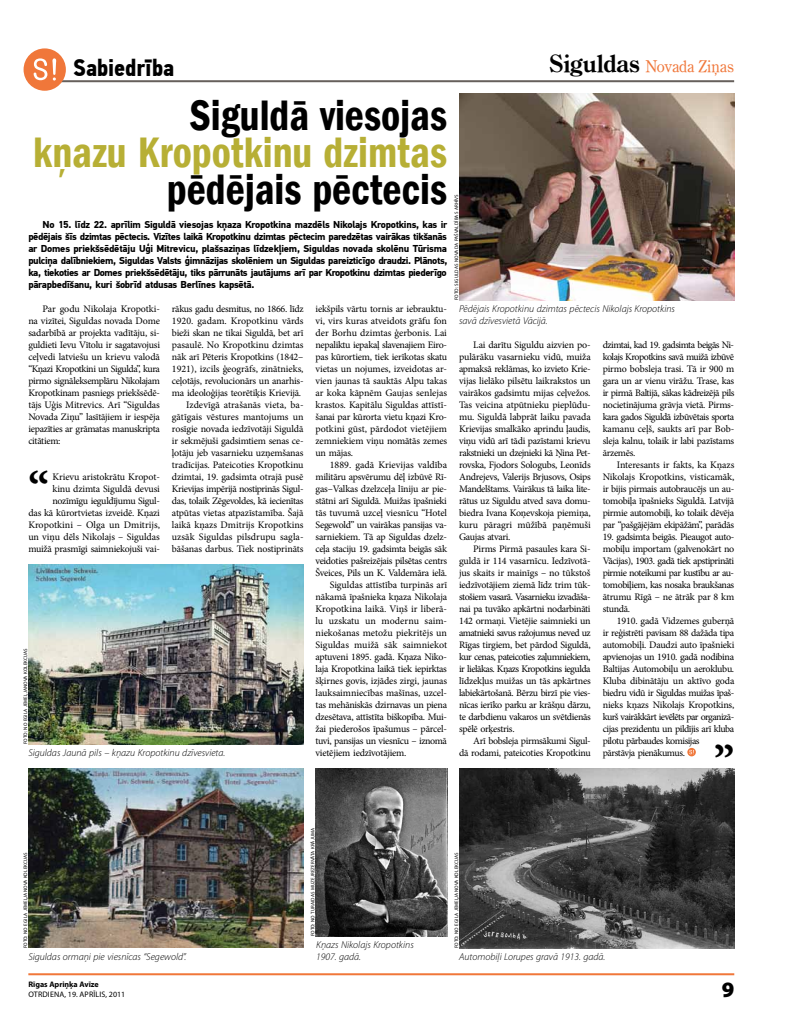
<style>
.page{position:relative;width:791px;height:1021px;background:#fff}
.page>*{position:absolute;margin:0;border:0;box-sizing:border-box;transform-origin:0 0}
.t1{font:700 46.9px "Minion Pro";color:#000}
.t2{font:700 46px "Minion Pro";color:#000}
.t3{font:600 condensed 43.8px "Franklin Gothic";color:#000;scale:.95 1}
.t4{font:600 condensed 43.8px "Franklin Gothic";color:#b7af35;scale:.95 1}
.t5{font:700 24px "PF Din Text Cond Pro";color:#000}
.t6{font:900 22px "Myriad Pro";color:#000}
.t7{font:16px "Century Oldstyle TL";letter-spacing:-.01em;color:#f0773a}
.t8{font:10px/12px "Minion Pro";letter-spacing:-.025em;color:#000;text-align:justify}
.t9{font:700 10px/12px "PF Din Text Pro";letter-spacing:-.03em;color:#000;text-align:justify}
.t10{font:italic 300 10px/12px "Myriad Pro";color:#000}
.t11{font:10px "Minion Pro";letter-spacing:.005em;color:#000}
.t12{font:10px "Minion Pro";letter-spacing:-.005em;color:#000}
.t13{font:10px "Minion Pro";color:#000}
.t14{font:8px "Myriad Pro";letter-spacing:.02em;color:#000}
.t15{font:700 8px "Myriad Pro";color:#000}
.t16{font:5px "Myriad Pro";letter-spacing:.02em;color:#000}
.s1{font-weight:700;font-size:24px;color:#000}
</style>
<div class="page">
<hr style="left:60px;top:80px;width:674px;height:2px;background:#66605c">
<hr style="left:28px;top:973px;width:706px;height:2px;background:#f0773a">
<svg style="left:24px;top:48px;width:42px;height:43px"></svg>
<svg style="left:687px;top:747px;width:9px;height:9px"></svg>
<img style="left:315px;top:768px;width:132px;height:168px">
<img style="left:459px;top:768px;width:275px;height:180px">
<img style="left:28px;top:564px;width:275px;height:180px">
<img style="left:28px;top:768px;width:275px;height:179px">
<img style="left:459px;top:94px;width:275px;height:206px">
<h3 class="t5" style="left:73px;top:53px;width:103px">Sabiedrība</h3>
<h3 class="t7" style="left:549px;top:56px;width:187px"><span class="s1">Siguldas</span> Novada Ziņas</h3>
<h3 class="t3" style="left:189px;top:86px;width:273px">Siguldā viesojas</h3>
<h3 class="t4" style="left:33px;top:123px;width:437px">kņazu Kropotkinu dzimtas</h3>
<h3 class="t3" style="left:167px;top:160px;width:296px">pēdējais pēctecis</h3>
<p class="t9" style="left:28px;top:219px;width:420px;text-indent:14px">No 15. līdz 22. aprīlim Siguldā viesojas kņaza Kropotkina mazdēls Nikolajs Kropotkins, kas ir pēdējais šīs dzimtas pēctecis. Vizītes laikā Kropotkinu dzimtas pēctecim paredzētas vairākas tikšanās ar Domes priekšsēdētāju Uģi Mitrevicu, plašsaziņas līdzekļiem, Siguldas novada skolēnu Tūrisma pulciņa dalībniekiem, Siguldas Valsts ģimnāzijas skolēniem un Siguldas pareizticīgo draudzi. Plānots, ka, tiekoties ar Domes priekšsēdētāju, tiks pārrunāts jautājums arī par Kropotkinu dzimtas piederīgo pārapbedīšanu, kuri šobrīd atdusas Berlīnes kapsētā.</p>
<p class="t16" style="left:453px;top:300px;width:107px;rotate:-90deg">FOTO: SIGULDAS NOVADA PAŠVALDĪBAS ARHĪVS</p>
<p class="t8" style="left:28px;top:303px;width:133px;text-indent:14px">Par godu Nikolaja Kropotki&shy;na vizītei, Siguldas novada Dome sadarbībā ar projekta vadītāju, si&shy;guldieti Ievu Vītolu ir sagatavojusi ceļvedi latviešu un krievu valodā “Kņazi Kropotkini un Sigulda”, kura pirmo signāleksemplāru Nikolajam Kropotkinam pasniegs priekšsēdē&shy;tājs Uģis Mitrevics. Arī “Siguldas Novada Ziņu” lasītājiem ir iespēja iepazīties ar grāmatas manuskripta citātiem:</p>
<h1 class="t1" style="left:28px;top:456px;width:22px">“</h1>
<p class="t8" style="left:172px;top:303px;width:133px;text-align:right">rākus gadu desmitus, no 1866. līdz 1920. gadam. Kropotkinu vārds bieži skan ne tikai Siguldā, bet arī pasaulē. No Kropotkinu dzimtas nāk arī Pēteris Kropotkins (1842– 1921), izcils ģeogrāfs, zinātnieks, ceļotājs, revolucionārs un anarhis&shy;ma ideoloģijas teorētiķis Krievijā.<br>Izdevīgā atrašanās vieta, ba&shy;gātīgais vēstures mantojums un rosīgie novada iedzīvotāji Siguldā ir sekmējuši gadsimtiem senas ce&shy;ļotāju jeb vasarnieku uzņemšanas tradīcijas. Pateicoties Kropotkinu dzimtai, 19. gadsimta otrajā pusē Krievijas impērijā nostiprinās Sigul&shy;das, tolaik Zēgevoldes, kā iecienītas atpūtas vietas atpazīstamība. Šajā laikā kņazs Dmitrijs Kropotkins uzsāk Siguldas pilsdrupu sagla&shy;bāšanas darbus. Tiek nostiprināts</p>
<p class="t8" style="left:315px;top:303px;width:133px">iekšpils vārtu tornis ar iebrauktu&shy;vi, virs kuras atveidots grāfu fon der Borhu dzimtas ģerbonis. Lai nepaliktu iepakaļ slavenajiem Eiro&shy;pas kūrortiem, tiek ierīkotas skatu vietas un nojumes, izveidotas ar&shy;vien jaunas tā sauktās Alpu takas ar koka kāpnēm Gaujas senlejas krastos. Kapitālu Siguldas attīstī&shy;šanai par kūrorta vietu kņazi Kro&shy;potkini gūst, pārdodot vietējiem zemniekiem viņu nomātās zemes un mājas.</p>
<p class="t11" style="left:330px;top:458px;width:119px">1889. gadā Krievijas valdība</p>
<p class="t8" style="left:315px;top:471px;width:133px">militāru apsvērumu dēļ izbūvē Rī-</p>
<p class="t8" style="left:315px;top:483px;width:133px">gas–Valkas dzelzceļa līniju ar pie-</p>
<p class="t8" style="left:315px;top:495px;width:133px">stātni arī Siguldā. Muižas īpašnieki</p>
<p class="t8" style="left:315px;top:507px;width:133px">tās tuvumā uzceļ viesnīcu “Hotel</p>
<p class="t8" style="left:315px;top:519px;width:133px">Segewold” un vairākas pansijas va-</p>
<p class="t8" style="left:315px;top:531px;width:133px">sarniekiem. Tā ap Siguldas dzelz-</p>
<p class="t8" style="left:315px;top:543px;width:133px">ceļa staciju 19. gadsimta beigās sāk</p>
<p class="t8" style="left:315px;top:555px;width:133px">veidoties pašreizējais pilsētas centrs</p>
<p class="t8" style="left:315px;top:567px;width:133px">Šveices, Pils un K. Valdemāra ielā.</p>
<p class="t12" style="left:330px;top:578px;width:119px">Siguldas attīstība turpinās arī</p>
<p class="t8" style="left:315px;top:591px;width:133px">nākamā īpašnieka kņaza Nikolaja</p>
<p class="t13" style="left:315px;top:602px;width:133px">Kropotkina laikā. Viņš ir liberā-</p>
<p class="t11" style="left:315px;top:614px;width:133px">lu uzskatu un modernu saim-</p>
<p class="t13" style="left:315px;top:626px;width:133px">niekošanas metožu piekritējs un</p>
<p class="t11" style="left:315px;top:638px;width:133px">Siguldas muižā sāk saimniekot</p>
<p class="t8" style="left:315px;top:651px;width:133px">aptuveni 1895. gadā. Kņaza Niko-</p>
<p class="t8" style="left:315px;top:663px;width:133px">laja Kropotkina laikā tiek iepirktas</p>
<p class="t8" style="left:315px;top:675px;width:133px">šķirnes govis, izjādes zirgi, jaunas</p>
<p class="t12" style="left:315px;top:686px;width:133px">lauksaimniecības mašīnas, uzcel-</p>
<p class="t8" style="left:315px;top:699px;width:133px">tas mehāniskās dzirnavas un piena</p>
<p class="t8" style="left:315px;top:711px;width:133px">dzesētava, attīstīta biškopība. Mui-</p>
<p class="t8" style="left:315px;top:723px;width:133px">žai piederošos īpašumus – pārcel-</p>
<p class="t8" style="left:315px;top:735px;width:133px">tuvi, pansijas un viesnīcu – iznomā</p>
<p class="t8" style="left:315px;top:747px;width:92px">vietējiem iedzīvotājiem.</p>
<p class="t8" style="left:28px;top:471px;width:133px;text-align:right">Krievu aristokrātu Kropot-<br>kinu dzimta Siguldā devusi nozīmīgu ieguldījumu Sigul-<br>das kā kūrortvietas izveidē. Kņazi<br>Kropotkini – Olga un Dmitrijs, un viņu dēls Nikolajs – Siguldas muižā prasmīgi saimniekojuši vai-</p>
<p class="t16" style="left:22px;top:744px;width:98px;rotate:-90deg">FOTO: NO EGILA JEMEĻJANOVA KOLEKCIJAS</p>
<p class="t10" style="left:28px;top:747px;width:199px">Siguldas Jaunā pils – kņazu Kropotkinu dzīvesvieta.</p>
<p class="t10" style="left:459px;top:303px;width:217px">Pēdējais Kropotkinu dzimtas pēctecis Nikolajs Kropotkins savā dzīvesvietā Vācijā.</p>
<p class="t8" style="left:459px;top:339px;width:133px;text-indent:14px">Lai darītu Siguldu aizvien po&shy;pulārāku vasarnieku vidū, muiža apmaksā reklāmas, ko izvieto Krie&shy;vijas lielāko pilsētu laikrakstos un vairākos gadsimtu mijas ceļvežos.<br>Tas veicina atpūtnieku pieplūdu&shy;mu. Siguldā labprāt laiku pavada Krievijas smalkāko aprindu ļaudis, viņu vidū arī tādi pazīstami krievu rakstnieki un dzejnieki kā Ņina Pet&shy;rovska, Fjodors Sologubs, Leonīds Andrejevs, Valerijs Brjusovs, Osips Mandelštams. Vairākus tā laika lite&shy;rātus uz Siguldu atved sava domu&shy;biedra Ivana Koņevskoja piemiņa, kuru pāragri mūžībā paņēmuši Gaujas atvari.</p>
<p class="t8" style="left:459px;top:543px;width:133px;text-indent:14px">Pirms Pirmā pasaules kara Si&shy;guldā ir 114 vasarnīcu. Iedzīvotā&shy;jus skaits ir mainīgs – no tūkstoš iedzīvotājiem ziemā līdz trim tūk&shy;stošiem vasarā. Vasarnieku izvadāša&shy;nai pa tuvāko apkārtni nodarbināti 142 ormaņi. Vietējie saimnieki un amatnieki savus ražojumus neved uz Rīgas tirgiem, bet pārdod Siguldā, kur cenas, pateicoties zaļumniekiem, ir lielākas. Kņazs Kropotkins iegulda līdzekļus muižas un tās apkārtnes labiekārtošanā. Bērzu birzī pie vies&shy;nīcas ierīko parku ar krāšņu dārzu, te darbdienu vakaros un svētdienās spēlē orķestris.</p>
<p class="t8" style="left:459px;top:735px;width:133px;text-align:right">Arī bobsleja pirmsākumi Sigul-<br>dā rodami, pateicoties Kropotkinu</p>
<p class="t8" style="left:603px;top:339px;width:133px">dzimtai, kad 19. gadsimta beigās Ni&shy;kolajs Kropotkins savā muižā izbūvē pirmo bobsleja trasi. Tā ir 900 m gara un ar vienu virāžu. Trase, kas ir pirmā Baltijā, sākas kādreizējā pils nocietinājuma grāvja vietā. Pirms&shy;kara gados Siguldā izbūvētais sporta kamanu ceļš, saukts arī par Bob&shy;sleja kalnu, tolaik ir labi pazīstams ārzemēs.</p>
<p class="t8" style="left:603px;top:459px;width:133px;text-indent:14px">Interesants ir fakts, ka Kņazs Nikolajs Kropotkins, visticamāk, ir bijis pirmais autobraucējs un au&shy;tomobiļa īpašnieks Siguldā. Latvijā pirmie automobiļi, ko tolaik dēvēja par “pašgājējām ekipāžām”, parādās</p>
<p class="t8" style="left:603px;top:531px;width:133px">19. gadsimta beigās. Pieaugot auto&shy;mobiļu importam (galvenokārt no Vācijas), 1903. gadā tiek apstiprināti pirmie noteikumi par kustību ar au&shy;tomobiļiem, kas nosaka braukšanas ātrumu Rīgā – ne ātrāk par 8 km stundā.</p>
<p class="t8" style="left:603px;top:615px;width:133px;text-align:left;text-indent:14px">1910. gadā Vidzemes guberņā ir reģistrēti pavisam 88 dažāda tipa automobiļi. Daudzi auto īpašnieki apvienojas un 1910. gadā nodibina Baltijas Automobiļu un aeroklubu.<br>Kluba dibinātāju un aktīvo goda biedru vidū ir Siguldas muižas īpaš&shy;nieks kņazs Nikolajs Kropotkins, kurš vairākkārt ievēlēts par organizā&shy;cijas prezidentu un pildījis arī kluba pilotu pārbaudes komisijas pārstāvja pienākumus.</p>
<h2 class="t2" style="left:714px;top:730px;width:22px">”</h2>
<p class="t16" style="left:310px;top:936px;width:110px;rotate:-90deg">FOTO: NO TURAIDAS MUZEJREZERVĀTA KRĀJUMA</p>
<p class="t16" style="left:22px;top:948px;width:98px;rotate:-90deg">FOTO: NO EGILA JEMEĻJANOVA KOLEKCIJAS</p>
<p class="t16" style="left:453px;top:948px;width:98px;rotate:-90deg">FOTO: NO EGILA JEMEĻJANOVA KOLEKCIJAS</p>
<p class="t10" style="left:316px;top:939px;width:99px">Kņazs Nikolajs Kropotkins<br>1907. gadā.</p>
<p class="t10" style="left:28px;top:951px;width:160px">Siguldas ormaņi pie viesnīcas “Segewold”.</p>
<p class="t10" style="left:459px;top:951px;width:148px">Automobiļi Lorupes gravā 1913. gadā.</p>
<p class="t15" style="left:28px;top:978px;width:72px">Rīgas Apriņķa Avīze</p>
<p class="t14" style="left:28px;top:988px;width:98px">OTRDIENA, 19. APRĪLIS, 2011</p>
<h3 class="t6" style="left:722px;top:976px;width:14px">9</h3>
</div>
